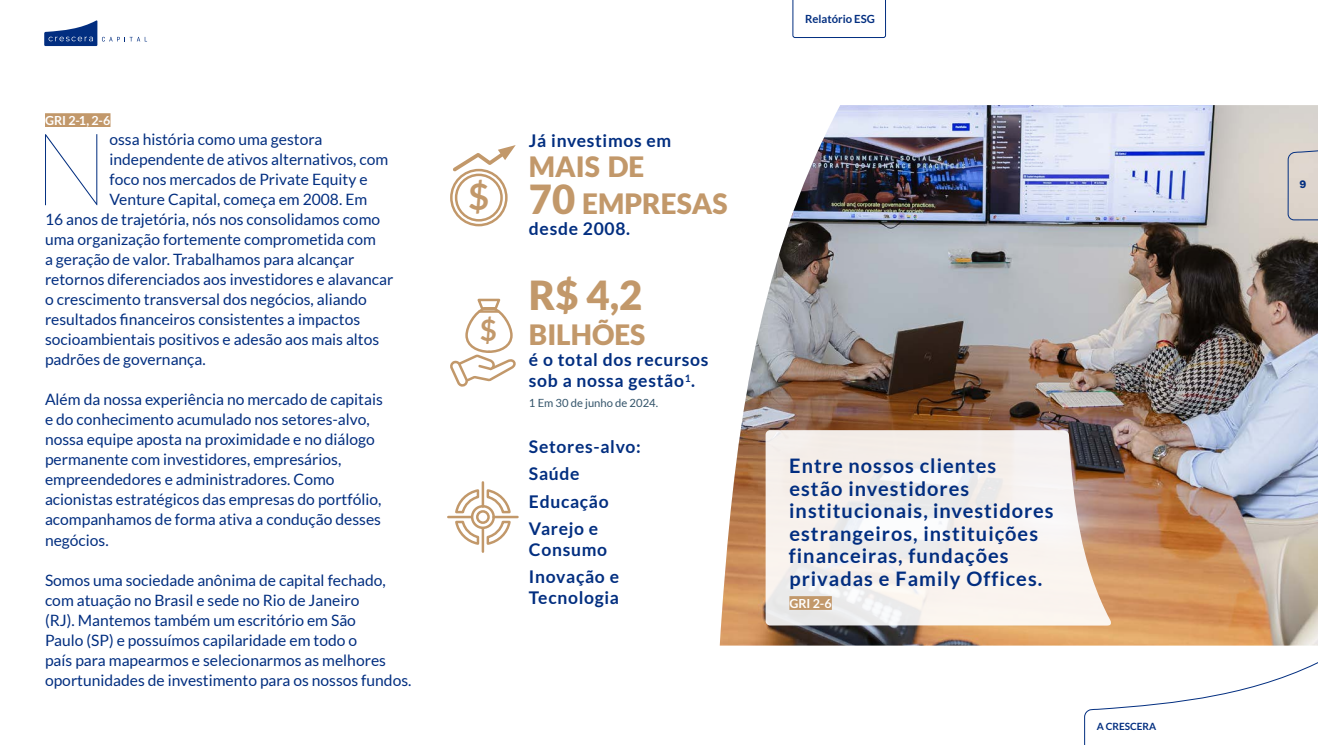
<style>
.page{position:relative;width:1318px;height:745px;background:#fff}
.page>*{position:absolute;margin:0;border:0;box-sizing:border-box;transform-origin:0 0}
.t1{font:100 101.38px "Lato";color:#022e80}
.t2{font:900 40px "Lato";color:#c2986a}
.t3{font:700 36.5px "Lato";color:#c2986a}
.t4{font:700 29.62px "Lato";color:#c2986a}
.t5{font:900 28px/37.5px "Lato";color:#c2986a}
.t6{font:700 20px/22.5px "Lato";letter-spacing:.05em;color:#022e80}
.t7{font:700 17.5px/27.2px "Lato";letter-spacing:.04em;color:#022e80}
.t8{font:15.62px/20px "Lato";color:#022e80}
.t9{font:700 12.5px "Lato";color:#fff}
.t10{font:11.25px "Lato";color:#33546a}
.t11{font:700 11.25px "Lato";color:#022e80}
.t12{font:11.25px "Work Sans";color:#022e80}
.t13{font:700 10px "Lato";color:#022e80}
.s1{font-size:40px}
</style>
<div class="page">
<img style="left:720px;top:105px;width:567px;height:540px">
<div style="left:45px;top:113px;width:65px;height:14px;background:#c2986a"></div>
<svg style="left:765px;top:430px;width:318px;height:195px;fill:#f6f1ed"></svg>
<svg style="left:453px;top:487px;width:59px;height:59px"></svg>
<hr style="left:493px;top:515px;width:24px;height:3px;background:#c2986a">
<hr style="left:482px;top:482px;width:2px;height:24px;background:#c2986a">
<div style="left:471px;top:505px;width:24px;height:24px;border:2px solid #c2986a;border-radius:50%"></div>
<hr style="left:448px;top:515px;width:23px;height:3px;background:#c2986a">
<hr style="left:482px;top:528px;width:2px;height:23px;background:#c2986a">
<div style="left:476px;top:510px;width:14px;height:13px;border:2px solid #c2986a;border-radius:50%"></div>
<svg style="left:450px;top:298px;width:66px;height:89px"></svg>
<div style="left:455px;top:173px;width:48px;height:48px;border:2px solid #c2986a;border-radius:50%"></div>
<div style="left:450px;top:169px;width:57px;height:57px;border:2px solid #c2986a;border-radius:50%"></div>
<svg style="left:453px;top:145px;width:63px;height:30px"></svg>
<div style="left:789px;top:596px;width:43px;height:13px;background:#c2986a"></div>
<svg style="left:44px;top:20px;width:103px;height:26px"></svg>
<svg style="left:792px;top:0;width:94px;height:38px"></svg>
<svg style="left:1287px;top:105px;width:31px;height:265px;background:#979290"></svg>
<img style="left:1083px;top:370px;width:235px;height:374px">
<p class="t9" style="left:45px;top:113px;width:67px">GRI 2-1, 2-6</p>
<h1 class="t1" style="left:33px;top:116px;width:78px">N</h1>
<p class="t8" style="left:109px;top:129px;width:214px">ossa história como uma gestora</p>
<p class="t8" style="left:109px;top:149px;width:280px">independente de ativos alternativos, com</p>
<p class="t8" style="left:109px;top:169px;width:260px">foco nos mercados de Private Equity e</p>
<p class="t8" style="left:109px;top:189px;width:259px">Venture Capital, começa em 2008. Em</p>
<p class="t8" style="left:45px;top:209px;width:337px">16 anos de trajetória, nós nos consolidamos como</p>
<p class="t8" style="left:45px;top:229px;width:332px">uma organização fortemente comprometida com</p>
<p class="t8" style="left:45px;top:249px;width:311px">a geração de valor. Trabalhamos para alcançar</p>
<p class="t8" style="left:45px;top:269px;width:350px">retornos diferenciados aos investidores e alavancar</p>
<p class="t8" style="left:45px;top:289px;width:323px">o crescimento transversal dos negócios, aliando</p>
<p class="t8" style="left:45px;top:309px;width:317px">resultados financeiros consistentes a impactos</p>
<p class="t8" style="left:45px;top:329px;width:336px">socioambientais positivos e adesão aos mais altos</p>
<p class="t8" style="left:45px;top:349px;width:162px">padrões de governança.</p>
<p class="t8" style="left:45px;top:389px;width:339px">Além da nossa experiência no mercado de capitais e do conhecimento acumulado nos setores-alvo, nossa equipe aposta na proximidade e no diálogo permanente com investidores, empresários, empreendedores e administradores. Como acionistas estratégicos das empresas do portfólio, acompanhamos de forma ativa a condução desses negócios.</p>
<p class="t8" style="left:45px;top:569px;width:368px">Somos uma sociedade anônima de capital fechado, com atuação no Brasil e sede no Rio de Janeiro<br>(RJ). Mantemos também um escritório em São<br>Paulo (SP) e possuímos capilaridade em todo o<br>país para mapearmos e selecionarmos as melhores oportunidades de investimento para os nossos fundos.</p>
<h3 class="t3" style="left:468px;top:176px;width:23px">$</h3>
<h3 class="t4" style="left:480px;top:313px;width:19px">$</h3>
<p class="t7" style="left:529px;top:126px;width:144px">Já investimos em</p>
<h3 class="t5" style="left:529px;top:147px;width:200px">MAIS DE<br><span class="s1">7</span><span class="s1">0</span> EMPRESAS</h3>
<p class="t7" style="left:529px;top:215px;width:103px">desde 2008.</p>
<h2 class="t2" style="left:529px;top:272px;width:115px">R$ 4,2</h2>
<h3 class="t5" style="left:529px;top:315px;width:118px">BILHÕES</h3>
<p class="t7" style="left:529px;top:349px;width:181px;line-height:21px">é o total dos recursos sob a nossa gestão<sup>1</sup>.</p>
<p class="t10" style="left:529px;top:397px;width:131px">1 Em 30 de junho de 2024.</p>
<p class="t7" style="left:529px;top:433px;width:113px">Setores-alvo:<br>Saúde<br>Educação<br>Varejo e</p>
<p class="t7" style="left:529px;top:535px;width:92px">Consumo<br>I novação e</p>
<p class="t7" style="left:529px;top:583px;width:92px">Tecnologia</p>
<p class="t11" style="left:805px;top:13px;width:71px">Relatório ESG</p>
<p class="t6" style="left:789px;top:454px;width:266px">Entre nossos clientes estão investidores institucionais, investidores estrangeiros, instituições financeiras, fundações privadas e Family Offices.</p>
<p class="t9" style="left:789px;top:596px;width:44px">GRI 2-6</p>
<p class="t13" style="left:1096px;top:720px;width:29px">A Cresce</p>
<p class="t13" style="left:1142px;top:720px;width:13px">ra</p>
<p class="t12" style="left:1299px;top:176px;width:8px">9</p>
</div>
